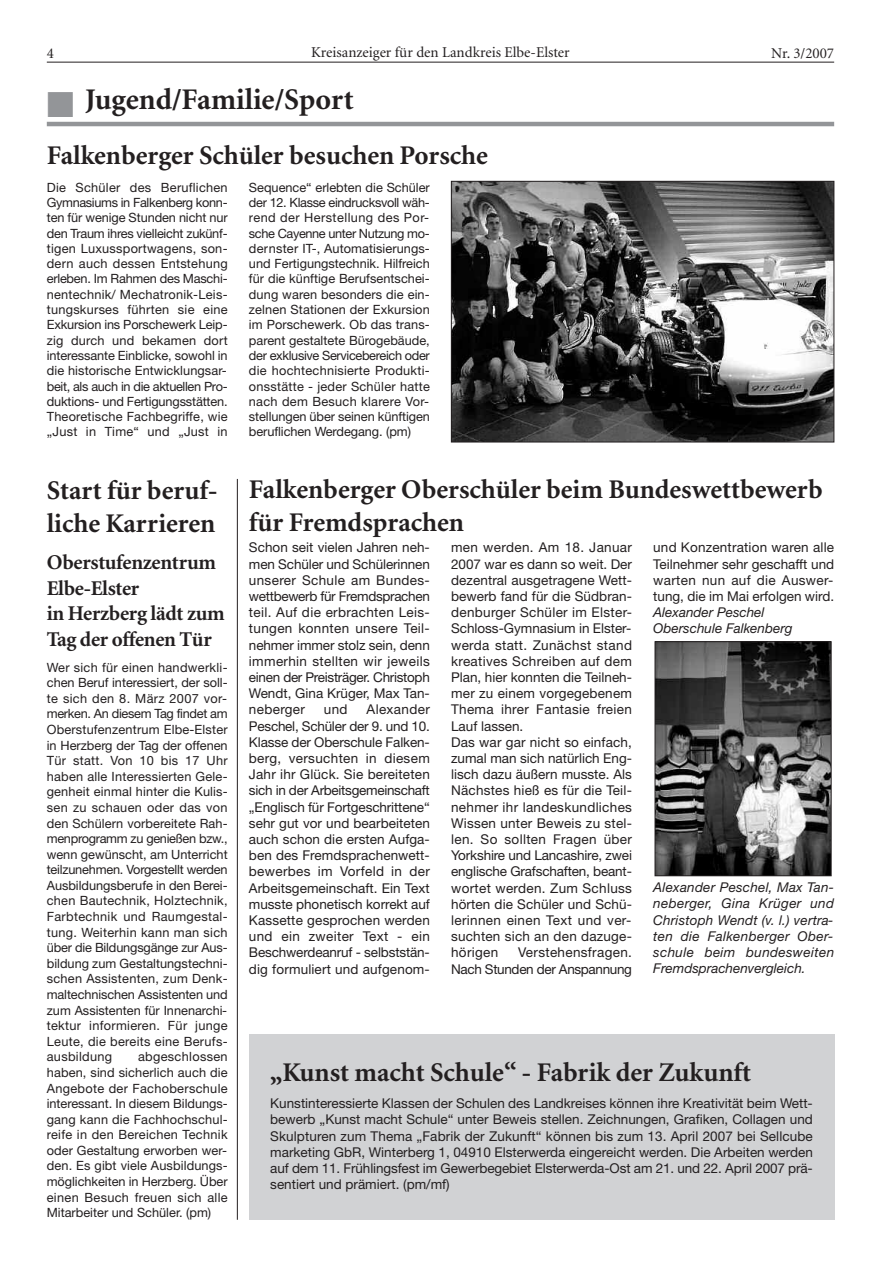
<style>
.page{position:relative;width:881px;height:1263px;background:#fff}
.page>*{position:absolute;margin:0;border:0;box-sizing:border-box;transform-origin:0 0}
.t1{font:700 30px "Minion";color:#231f20}
.t2{font:700 27px/32.7px "Minion";color:#231f20}
.t3{font:700 21px/25.5px "Minion";letter-spacing:-.015em;color:#231f20}
.t4{font:15px "Minion";color:#231f20}
.t5{font:13.5px/16.2px "Helvetica Neue LT";letter-spacing:.005em;color:#231f20;text-align:justify}
.t6{font:italic 13.5px/16.2px "Helvetica Neue LT";color:#231f20}
.t7{font:13.5px/16.2px "Helvetica Neue LT";letter-spacing:-.025em;color:#231f20;text-align:right}
.t8{font:12.75px/15.6px "Helvetica Neue LT";letter-spacing:.015em;color:#231f20;text-align:justify}
.s1{color:#939598}
</style>
<div class="page">
<hr style="left:47px;top:62px;width:786px;height:1px;background:#231f20">
<hr style="left:47px;top:122px;width:786px;height:4px;background:#939598">
<img style="left:453px;top:183px;width:378px;height:257px">
<div style="left:451px;top:181px;width:382px;height:261px;border:1px solid #231f20"></div>
<img style="left:656px;top:643px;width:173px;height:231px">
<div style="left:654px;top:641px;width:177px;height:235px;border:1px solid #231f20"></div>
<hr style="left:237px;top:479px;width:1px;height:741px;background:#231f20">
<div style="left:249px;top:1034px;width:584px;height:186px;background:#d1d2d4"></div>
<p class="t4" style="left:47px;top:47px;width:9px">4</p>
<p class="t4" style="left:311px;top:47px;width:260px">Kreisanzeiger für den Landkreis Elbe-Elster</p>
<p class="t4" style="left:770px;top:47px;width:65px">Nr. 3/2007</p>
<h1 class="t1" style="left:47px;top:87px;width:308px"><span class="s1">■</span> Jugend/Familie/Sport</h1>
<h2 class="t2" style="left:47px;top:141px;width:442px">Falkenberger Schüler besuchen Porsche</h2>
<p class="t8" style="left:47px;top:181px;width:182px">Die Schüler des Beruflichen Gymnasiums in Falkenberg konn&shy;ten für wenige Stunden nicht nur den Traum ihres vielleicht zukünf&shy;tigen Luxussportwagens, son&shy;dern auch dessen Entstehung erleben. Im Rahmen des Maschi&shy;nentechnik/ Mechatronik-Leis&shy;tungskurses führten sie eine Exkursion ins Porschewerk Leip&shy;zig durch und bekamen dort interessante Einblicke, sowohl in die historische Entwicklungsar&shy;beit, als auch in die aktuellen Pro&shy;duktions- und Fertigungsstätten.<br>Theoretische Fachbegriffe, wie „Just in Time“ und „Just in</p>
<p class="t8" style="left:249px;top:181px;width:182px">Sequence“ erlebten die Schüler der 12. Klasse eindrucksvoll wäh&shy;rend der Herstellung des Por&shy;sche Cayenne unter Nutzung mo&shy;dernster IT-, Automatisierungs&shy;und Fertigungstechnik. Hilfreich für die künftige Berufsentschei&shy;dung waren besonders die ein&shy;zelnen Stationen der Exkursion im Porschewerk. Ob das trans&shy;parent gestaltete Bürogebäude, der exklusive Servicebereich oder die hochtechnisierte Produkti&shy;onsstätte - jeder Schüler hatte nach dem Besuch klarere Vor&shy;stellungen über seinen künftigen beruflichen Werdegang. (pm)</p>
<h2 class="t2" style="left:249px;top:475px;width:575px">Falkenberger Oberschüler beim Bundeswettbewerb für Fremdsprachen</h2>
<p class="t5" style="left:249px;top:541px;width:182px">Schon seit vielen Jahren neh&shy;men Schüler und Schülerinnen unserer Schule am Bundes&shy;wettbewerb für Fremdsprachen teil. Auf die erbrachten Leis&shy;tungen konnten unsere Teil&shy;nehmer immer stolz sein, denn immerhin stellten wir jeweils einen der Preisträger. Christoph Wendt, Gina Krüger, Max Tan&shy;neberger</p>
<h2 class="t2" style="left:47px;top:477px;width:172px">Start für beruf&shy;liche Karrieren</h2>
<h3 class="t3" style="left:47px;top:551px;width:179px">Oberstufenzentrum<br>Elbe-Elster<br>in Herzberg lädt zum<br>Tag der offenen Tür</h3>
<p class="t8" style="left:47px;top:660px;width:182px">Wer sich für einen handwerkli&shy;chen Beruf interessiert, der soll&shy;te sich den 8. März 2007 vor&shy;merken. An diesem Tag findet am Oberstufenzentrum Elbe-Elster in Herzberg der Tag der offenen Tür statt. Von 10 bis 17 Uhr haben alle Interessierten Gele&shy;genheit einmal hinter die Kulis&shy;sen zu schauen oder das von den Schülern vorbereitete Rah&shy;menprogramm zu genießen bzw., wenn gewünscht, am Unterricht teilzunehmen. Vorgestellt werden Ausbildungsberufe in den Berei&shy;chen Bautechnik, Holztechnik, Farbtechnik und Raumgestal&shy;tung. Weiterhin kann man sich über die Bildungsgänge zur Aus&shy;bildung zum Gestaltungstechni&shy;schen Assistenten, zum Denk&shy;maltechnischen Assistenten und zum Assistenten für Innenarchi&shy;tektur informieren. Für junge Leute, die bereits eine Berufs&shy;ausbildung</p>
<p class="t5" style="left:451px;top:541px;width:182px;text-align:left">men werden. Am 18. Januar<br>2007 war es dann so weit. Der dezentral ausgetragene Wett&shy;bewerb fand für die Südbran&shy;denburger Schüler im Elster-<br>Schloss-Gymnasium in Elster&shy;werda statt. Zunächst stand kreatives Schreiben auf dem<br>Plan, hier konnten die Teilneh&shy;mer zu einem vorgegebenem<br>Thema ihrer Fantasie freien<br>Lauf lassen.<br>Das war gar nicht so einfach, zumal man sich natürlich Eng&shy;lisch dazu äußern musste. Als<br>Nächstes hieß es für die Teil&shy;nehmer ihr landeskundliches<br>Wissen unter Beweis zu stel&shy;len. So sollten Fragen über<br>Yorkshire und Lancashire, zwei englische Grafschaften, beant&shy;wortet werden. Zum Schluss hörten die Schüler und Schü&shy;lerinnen einen Text und ver&shy;suchten sich an den dazuge&shy;hörigen</p>
<p class="t5" style="left:653px;top:541px;width:182px">und Konzentration waren alle Teilnehmer sehr geschafft und warten nun auf die Auswer&shy;tung, die im Mai erfolgen wird.</p>
<p class="t6" style="left:653px;top:606px;width:141px">Alexander Peschel<br>Oberschule Falkenberg</p>
<p class="t5" style="left:249px;top:703px;width:182px;text-indent:118px">Alexander Peschel, Schüler der 9. und 10.<br>Klasse der Oberschule Falken&shy;berg, versuchten in diesem Jahr ihr Glück. Sie bereiteten sich in der Arbeitsgemeinschaft „Englisch für Fortgeschrittene“ sehr gut vor und bearbeiteten auch schon die ersten Aufga&shy;ben des Fremdsprachenwett&shy;bewerbes im Vorfeld in der Arbeitsgemeinschaft. Ein Text musste phonetisch korrekt auf Kassette gesprochen werden und ein zweiter Text - ein Beschwerdeanruf - selbststän&shy;dig formuliert und aufgenom-</p>
<p class="t5" style="left:324px;top:703px;width:25px">und</p>
<p class="t6" style="left:653px;top:881px;width:182px;text-align:justify">Alexander Peschel, Max Tan&shy;neberger, Gina Krüger und Christoph Wendt (v. l.) vertra&shy;ten die Falkenberger Ober&shy;schule beim bundesweiten Fremdsprachenvergleich.</p>
<p class="t7" style="left:451px;top:946px;width:182px">Verstehensfragen.<br>Nach Stunden der Anspannung</p>
<p class="t8" style="left:47px;top:1050px;width:182px;text-indent:91px">abgeschlossen haben, sind sicherlich auch die Angebote der Fachoberschule interessant. In diesem Bildungs&shy;gang kann die Fachhochschul&shy;reife in den Bereichen Technik oder Gestaltung erworben wer&shy;den. Es gibt viele Ausbildungs&shy;möglichkeiten in Herzberg. Über einen Besuch freuen sich alle Mitarbeiter und Schüler. (pm)</p>
<h2 class="t2" style="left:270px;top:1058px;width:482px">„Kunst macht Schule“ - Fabrik der Zukunft</h2>
<p class="t5" style="left:270px;top:1097px;width:544px">Kunstinteressierte Klassen der Schulen des Landkreises können ihre Kreativität beim Wett&shy;bewerb „Kunst macht Schule“ unter Beweis stellen. Zeichnungen, Grafiken, Collagen und Skulpturen zum Thema „Fabrik der Zukunft“ können bis zum 13. April 2007 bei Sellcube marketing GbR, Winterberg 1, 04910 Elsterwerda eingereicht werden. Die Arbeiten werden auf dem 11. Frühlingsfest im Gewerbegebiet Elsterwerda-Ost am 21. und 22. April 2007 prä&shy;sentiert und prämiert. (pm/mf)</p>
</div>
